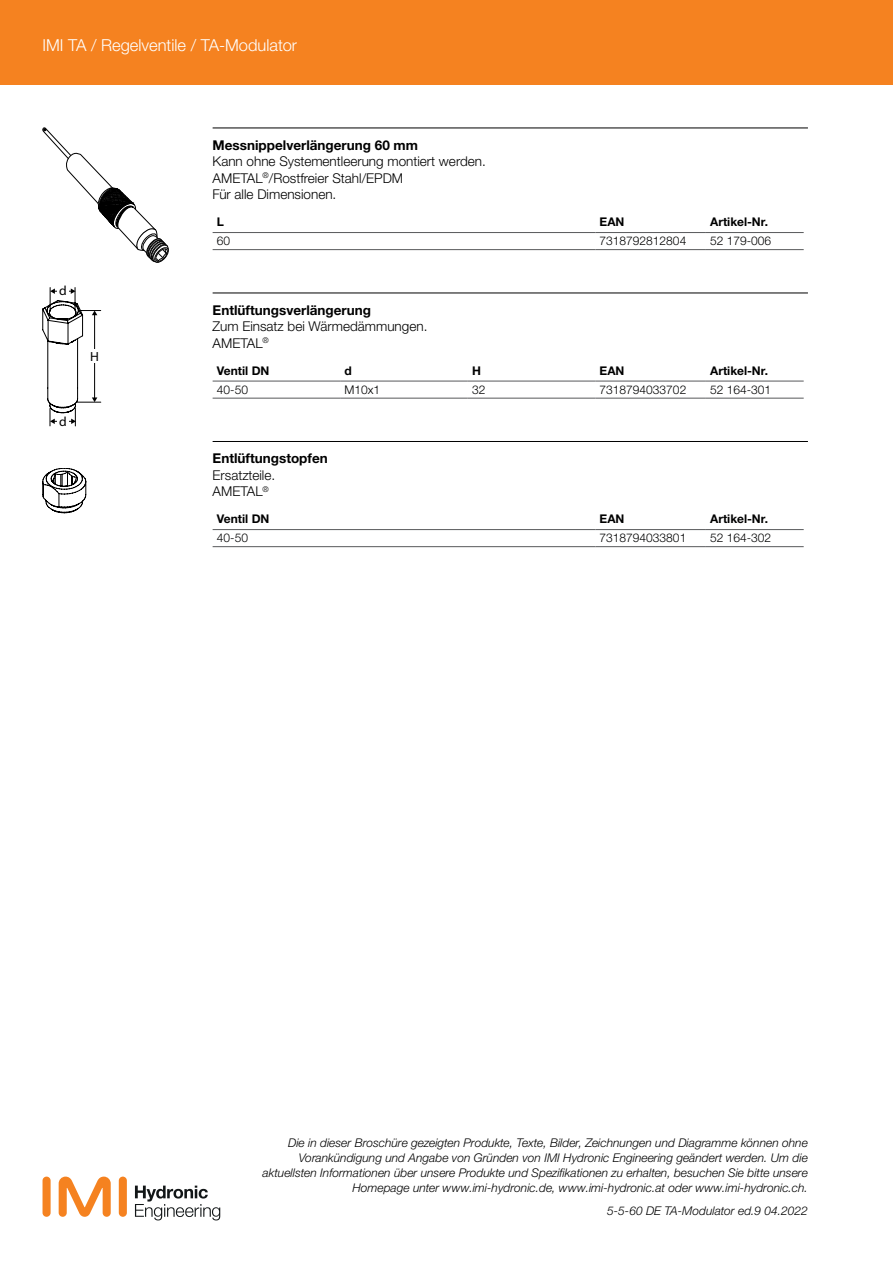
<style>
.page{position:relative;width:893px;height:1263px;background:#fff}
.page>*{position:absolute;margin:0;border:0;box-sizing:border-box;transform-origin:0 0}
.t1{font:300 16.5px "Helvetica Neue LTW1 G";color:#fff}
.t2{font:300 13.5px/16.5px "Helvetica Neue LTW1 G";color:#000}
.t3{font:700 13.5px "Helvetica Neue LTW1 G";color:#000}
.t4{font:13.2px "Myriad Pro";color:#000}
.t5{font:italic 300 12px/15px "Helvetica Neue LTW1 G";color:#000;text-align:right}
.t6{font:300 12px "Helvetica Neue LTW1 G";color:#000}
.t7{font:700 12px "Helvetica Neue LTW1 G";color:#000}
</style>
<div class="page">
<div style="left:119px;top:1176px;width:8px;height:41px;background:#f58220;border-radius:4px"></div>
<div style="left:43px;top:1176px;width:8px;height:41px;background:#f58220;border-radius:4px"></div>
<svg style="left:59px;top:1176px;width:52px;height:41px"></svg>
<svg style="left:135px;top:1185px;width:85px;height:35px"></svg>
<div style="left:0;top:0;width:893px;height:85px;background:#f58220"></div>
<hr style="left:213px;top:128px;width:595px;height:1px;background:#000">
<hr style="left:213px;top:293px;width:595px;height:1px;background:#000">
<hr style="left:213px;top:232px;width:382px;height:1px;background:#58595b">
<hr style="left:213px;top:249px;width:382px;height:1px;background:#58595b">
<hr style="left:595px;top:232px;width:111px;height:1px;background:#58595b">
<hr style="left:595px;top:249px;width:111px;height:1px;background:#58595b">
<hr style="left:706px;top:232px;width:98px;height:1px;background:#58595b">
<hr style="left:706px;top:249px;width:98px;height:1px;background:#58595b">
<hr style="left:213px;top:441px;width:595px;height:1px;background:#000">
<hr style="left:213px;top:381px;width:127px;height:1px;background:#58595b">
<hr style="left:213px;top:398px;width:127px;height:1px;background:#58595b">
<hr style="left:340px;top:381px;width:128px;height:1px;background:#58595b">
<hr style="left:340px;top:398px;width:128px;height:1px;background:#58595b">
<hr style="left:468px;top:381px;width:127px;height:1px;background:#58595b">
<hr style="left:468px;top:398px;width:127px;height:1px;background:#58595b">
<hr style="left:595px;top:381px;width:111px;height:1px;background:#58595b">
<hr style="left:595px;top:398px;width:111px;height:1px;background:#58595b">
<hr style="left:706px;top:381px;width:98px;height:1px;background:#58595b">
<hr style="left:706px;top:398px;width:98px;height:1px;background:#58595b">
<hr style="left:213px;top:529px;width:382px;height:1px;background:#58595b">
<hr style="left:213px;top:546px;width:382px;height:1px;background:#58595b">
<hr style="left:595px;top:529px;width:111px;height:1px;background:#58595b">
<hr style="left:595px;top:546px;width:111px;height:1px;background:#58595b">
<hr style="left:706px;top:529px;width:98px;height:1px;background:#58595b">
<hr style="left:706px;top:546px;width:98px;height:1px;background:#58595b">
<svg style="left:43px;top:128px;width:126px;height:135px"></svg>
<svg style="left:43px;top:287px;width:58px;height:139px"></svg>
<div style="left:57px;top:286px;width:12px;height:10px;background:#fff"></div>
<div style="left:57px;top:416px;width:12px;height:10px;background:#fff"></div>
<div style="left:89px;top:350px;width:12px;height:13px;background:#fff"></div>
<svg style="left:43px;top:468px;width:43px;height:45px"></svg>
<h1 class="t1" style="left:43px;top:35px;width:256px">IMI TA / Regelventile / TA-Modulator</h1>
<p class="t4" style="left:59px;top:282px;width:9px">d</p>
<p class="t4" style="left:59px;top:413px;width:9px">d</p>
<p class="t4" style="left:90px;top:348px;width:10px">H</p>
<p class="t3" style="left:213px;top:136px;width:207px">Messnippelverlängerung 60 mm</p>
<p class="t2" style="left:213px;top:153px;width:275px">Kann ohne Systementleerung montiert werden.<br>AMETAL<sup>®</sup>/Rostfreier Stahl/EPDM<br>Für alle Dimensionen.</p>
<p class="t7" style="left:217px;top:214px;width:9px">L</p>
<p class="t7" style="left:600px;top:214px;width:26px">EAN</p>
<p class="t7" style="left:710px;top:214px;width:60px">Artikel-Nr.</p>
<p class="t6" style="left:217px;top:234px;width:15px">60</p>
<p class="t6" style="left:600px;top:234px;width:88px">7318792812804</p>
<p class="t6" style="left:710px;top:234px;width:63px">52 179-006</p>
<p class="t3" style="left:213px;top:301px;width:160px">Entlüftungsverlängerung</p>
<p class="t2" style="left:213px;top:318px;width:216px">Zum Einsatz bei Wärmedämmungen.<br>AMETAL<sup>®</sup></p>
<p class="t7" style="left:217px;top:363px;width:54px">Ventil DN</p>
<p class="t7" style="left:344px;top:363px;width:9px">d</p>
<p class="t7" style="left:472px;top:363px;width:10px">H</p>
<p class="t7" style="left:600px;top:363px;width:26px">EAN</p>
<p class="t7" style="left:710px;top:363px;width:60px">Artikel-Nr.</p>
<p class="t6" style="left:217px;top:382px;width:33px">40-50</p>
<p class="t6" style="left:344px;top:382px;width:37px">M10x1</p>
<p class="t6" style="left:472px;top:382px;width:15px">32</p>
<p class="t6" style="left:600px;top:382px;width:88px">7318794033702</p>
<p class="t6" style="left:710px;top:382px;width:63px">52 164-301</p>
<p class="t3" style="left:213px;top:450px;width:117px">Entlüftungstopfen</p>
<p class="t2" style="left:213px;top:466px;width:64px">Ersatzteile.<br>AMETAL<sup>®</sup></p>
<p class="t7" style="left:217px;top:511px;width:54px">Ventil DN</p>
<p class="t7" style="left:600px;top:511px;width:26px">EAN</p>
<p class="t7" style="left:710px;top:511px;width:60px">Artikel-Nr.</p>
<p class="t6" style="left:217px;top:531px;width:33px">40-50</p>
<p class="t6" style="left:600px;top:531px;width:88px">7318794033801</p>
<p class="t6" style="left:710px;top:531px;width:63px">52 164-302</p>
<p class="t5" style="left:263px;top:1135px;width:547px">Die in dieser Broschüre gezeigten Produkte, Texte, Bilder, Zeichnungen und Diagramme können ohne Vorankündigung und Angabe von Gründen von IMI Hydronic Engineering geändert werden. Um die aktuellsten Informationen über unsere Produkte und Spezifikationen zu erhalten, besuchen Sie bitte unsere Homepage unter www.imi-hydronic.de, www.imi-hydronic.at oder www.imi-hydronic.ch.</p>
<p class="t5" style="left:607px;top:1203px;width:202px">5-5-60 DE TA-Modulator ed.9 04.2022</p>
</div>
